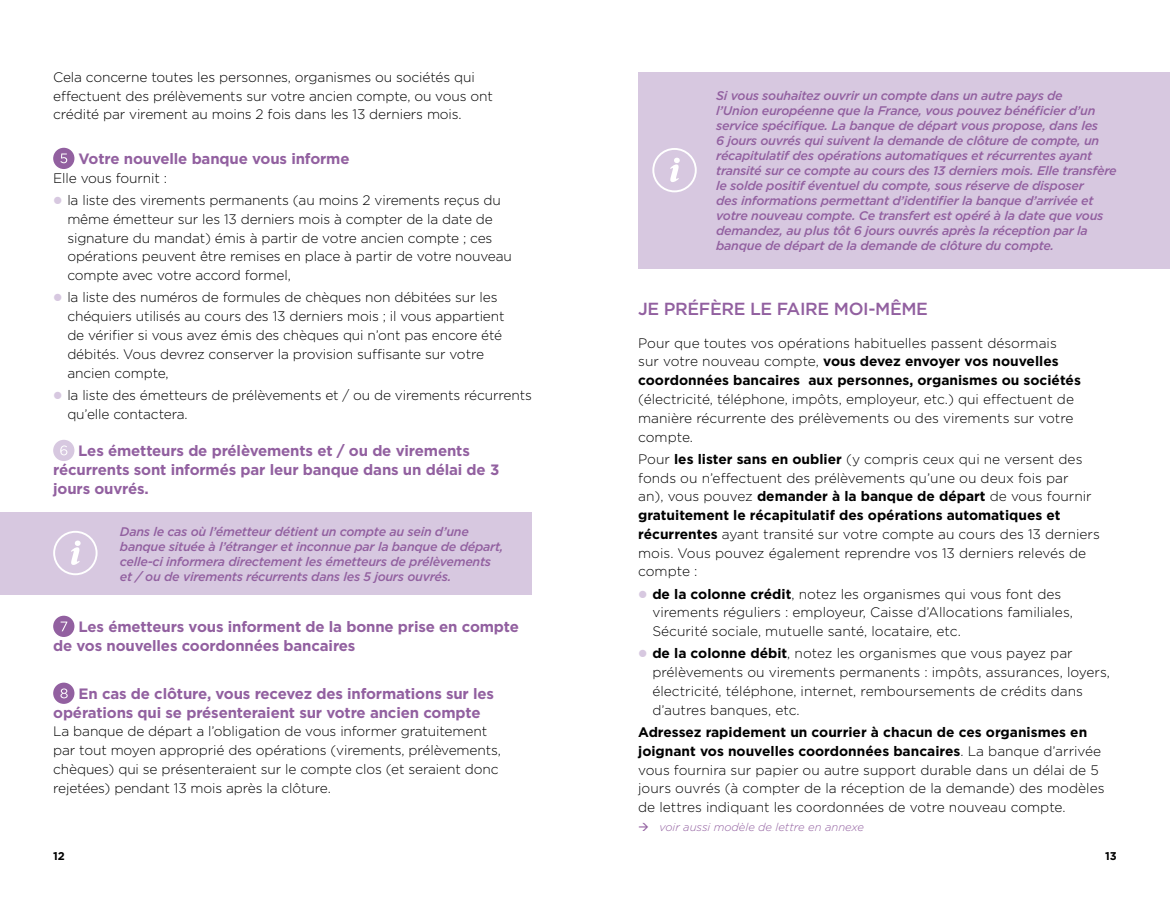
<style>
.page{position:relative;width:1170px;height:904px;background:#fff}
.page>*{position:absolute;margin:0;border:0;box-sizing:border-box;transform-origin:0 0}
.H3_-_sous-rubriques{font:500 17.5px "Gotham";letter-spacing:-.02em;color:#9260a0}
.Puce_texte_standard{font:700 15px/18.8px "Gotham";letter-spacing:-.01em;color:#9260a0}
.Texte{font:300 13.75px/18.8px "Gotham";letter-spacing:-.01em;color:#000}
.Texte_info{font:italic 500 12.5px/15px "Gotham";letter-spacing:-.02em;color:#9260a0}
.t1{font:italic 300 11.25px "Gotham";color:#9260a0}
.t2{font:700 11.25px "Gotham";color:#000}
.s1{font-weight:700}
</style>
<div class="page">
<div style="left:53px;top:148px;width:21px;height:21px;background:#9260a0;border-radius:50%"></div>
<svg style="left:60px;top:153px;width:7px;height:10px"></svg>
<div style="left:53px;top:440px;width:21px;height:21px;background:#d7c8e0;border-radius:50%"></div>
<svg style="left:60px;top:445px;width:7px;height:10px"></svg>
<div style="left:0;top:512px;width:531px;height:82px;background:#d7c8e0"></div>
<div style="left:53px;top:531px;width:45px;height:44px;border:2px solid #fff;border-radius:50%"></div>
<svg style="left:71px;top:540px;width:10px;height:25px"></svg>
<div style="left:53px;top:615px;width:21px;height:22px;background:#9260a0;border-radius:50%"></div>
<svg style="left:61px;top:621px;width:6px;height:10px"></svg>
<div style="left:53px;top:682px;width:21px;height:22px;background:#9260a0;border-radius:50%"></div>
<svg style="left:60px;top:688px;width:8px;height:10px"></svg>
<div style="left:638px;top:72px;width:531px;height:196px;background:#d7c8e0"></div>
<div style="left:652px;top:148px;width:44px;height:44px;border:2px solid #fff;border-radius:50%"></div>
<svg style="left:670px;top:158px;width:9px;height:24px"></svg>
<p class="Texte" style="left:53px;top:67px;width:441px">Cela concerne toutes les personnes, organismes ou sociétés qui effectuent des prélèvements sur votre ancien compte, ou vous ont crédité par virement au moins 2 fois dans les 13 derniers mois.</p>
<p class="Puce_texte_standard" style="left:79px;top:149px;width:272px">Votre nouvelle banque vous informe</p>
<p class="Texte" style="left:53px;top:168px;width:115px">Elle vous fournit :</p>
<p class="Texte" style="left:67px;top:190px;width:446px">la liste des virements permanents (au moins 2 virements reçus du même émetteur sur les 13 derniers mois à compter de la date de signature du mandat) émis à partir de votre ancien compte ; ces opérations peuvent être remises en place à partir de votre nouveau compte avec votre accord formel,</p>
<p class="Texte" style="left:67px;top:288px;width:439px">la liste des numéros de formules de chèques non débitées sur les chéquiers utilisés au cours des 13 derniers mois ; il vous appartient de vérifier si vous avez émis des chèques qui n’ont pas encore été débités. Vous devrez conserver la provision suffisante sur votre ancien compte,</p>
<p class="Texte" style="left:67px;top:385px;width:466px">la liste des émetteurs de prélèvements et / ou de virements récurrents qu’elle contactera.</p>
<p class="Puce_texte_standard" style="left:53px;top:441px;width:447px;text-indent:25px">Les émetteurs de prélèvements et / ou de virements récurrents sont informés par leur banque dans un délai de 3 jours ouvrés.</p>
<p class="Texte_info" style="left:120px;top:523px;width:385px">Dans le cas où l’émetteur détient un compte au sein d’une banque située à l’étranger et inconnue par la banque de départ, celle-ci informera directement les émetteurs de prélèvements et / ou de virements récurrents dans les 5 jours ouvrés.</p>
<p class="Puce_texte_standard" style="left:53px;top:617px;width:467px;text-indent:25px">Les émetteurs vous informent de la bonne prise en compte de vos nouvelles coordonnées bancaires</p>
<p class="Puce_texte_standard" style="left:53px;top:684px;width:442px;text-indent:25px">En cas de clôture, vous recevez des informations sur les opérations qui se présenteraient sur votre ancien compte</p>
<p class="Texte" style="left:53px;top:721px;width:449px">La banque de départ a l’obligation de vous informer gratuitement par tout moyen approprié des opérations (virements, prélèvements, chèques) qui se présenteraient sur le compte clos (et seraient donc rejetées) pendant 13 mois après la clôture.</p>
<p class="Texte_info" style="left:716px;top:88px;width:402px">Si vous souhaitez ouvrir un compte dans un autre pays de<br>l’Union européenne que la France, vous pouvez bénéficier d’un service spécifique. La banque de départ vous propose, dans les<br>6 jours ouvrés qui suivent la demande de clôture de compte, un récapitulatif des opérations automatiques et récurrentes ayant transité sur ce compte au cours des 13 derniers mois. Elle transfère le solde positif éventuel du compte, sous réserve de disposer<br>des informations permettant d’identifier la banque d’arrivée et votre nouveau compte. Ce transfert est opéré à la date que vous demandez, au plus tôt 6 jours ouvrés après la réception par la banque de départ de la demande de clôture du compte.</p>
<h3 class="H3_-_sous-rubriques" style="left:638px;top:297px;width:291px">JE PRÉFÈRE LE FAIRE MOI-MÊME</h3>
<p class="Texte" style="left:638px;top:333px;width:444px">Pour que toutes vos opérations habituelles passent désormais sur votre nouveau compte, <span class="s1">vous devez envoyer vos nouvelles coordonnées bancaires aux personnes, organismes ou sociétés </span>(électricité, téléphone, impôts, employeur, etc.) qui effectuent de manière récurrente des prélèvements ou des virements sur votre compte.</p>
<p class="Texte" style="left:638px;top:449px;width:463px">Pour <span class="s1">les lister sans en oublier</span> (y compris ceux qui ne versent des fonds ou n’effectuent des prélèvements qu’une ou deux fois par<br>an), vous pouvez <span class="s1">demander à la banque de départ</span> de vous fournir <span class="s1">gratuitement le récapitulatif des opérations automatiques et récurrentes</span> ayant transité sur votre compte au cours des 13 derniers mois. Vous pouvez également reprendre vos 13 derniers relevés de compte :</p>
<p class="Texte" style="left:652px;top:584px;width:422px"><span class="s1">de la colonne crédit</span>, notez les organismes qui vous font des virements réguliers : employeur, Caisse d’Allocations familiales,<br>Sécurité sociale, mutuelle santé, locataire, etc.</p>
<p class="Texte" style="left:652px;top:644px;width:459px"><span class="s1">de la colonne débit</span>, notez les organismes que vous payez par prélèvements ou virements permanents : impôts, assurances, loyers, électricité, téléphone, internet, remboursements de crédits dans d’autres banques, etc.</p>
<p class="Texte" style="left:638px;top:722px;width:468px"><span class="s1">Adressez rapidement un courrier à chacun de ces organismes en joignant vos nouvelles coordonnées bancaires</span>. La banque d’arrivée vous fournira sur papier ou autre support durable dans un délai de 5 jours ouvrés (à compter de la réception de la demande) des modèles de lettres indiquant les coordonnées de votre nouveau compte.</p>
<p class="t1" style="left:659px;top:819px;width:206px">voir aussi modèle de lettre en annexe</p>
<p class="t2" style="left:53px;top:848px;width:13px">12</p>
<p class="t2" style="left:1104px;top:848px;width:13px">13</p>
</div>
